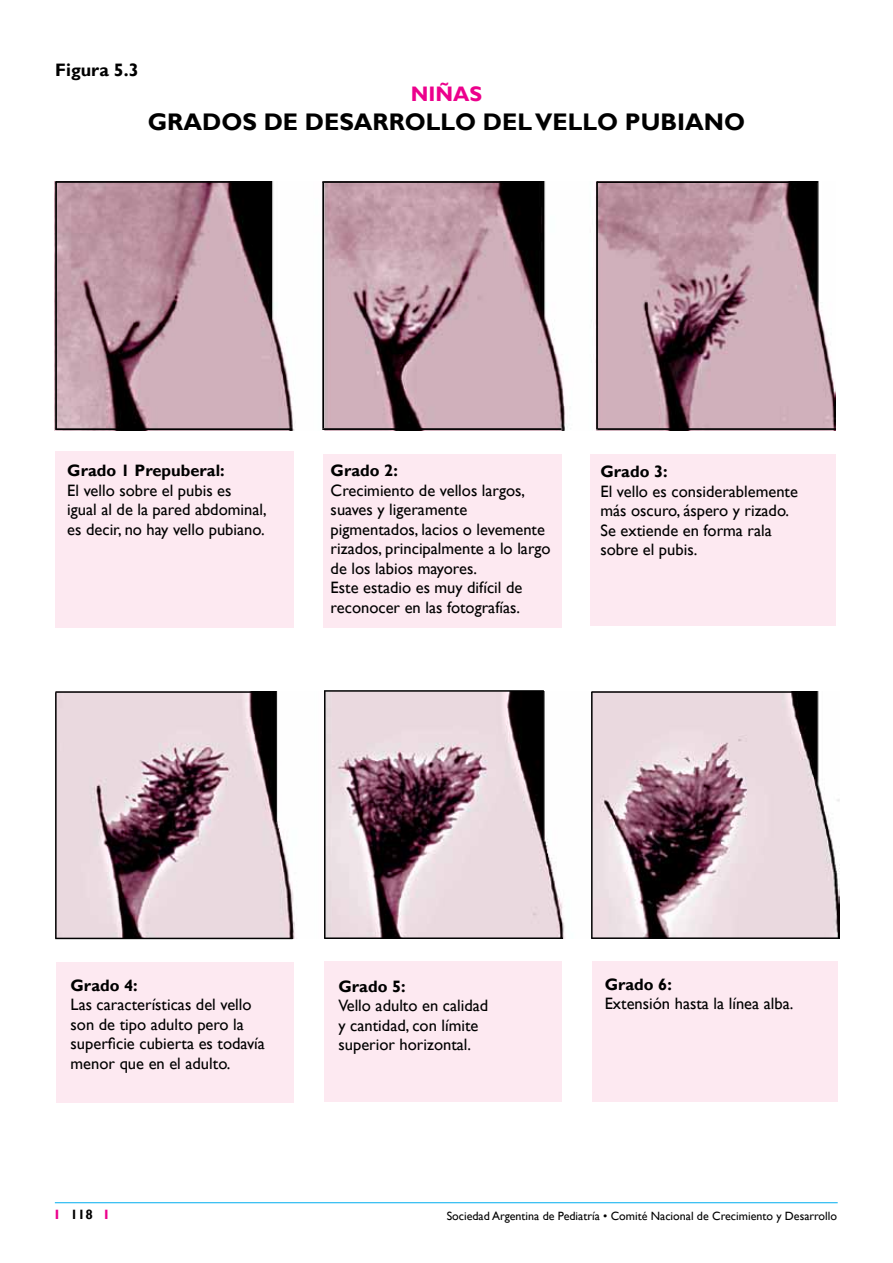
<style>
.page{position:relative;width:893px;height:1263px;background:#fff}
.page>*{position:absolute;margin:0;border:0;box-sizing:border-box;transform-origin:0 0}
.t1{font:700 24px "Gill Sans";color:#000}
.t2{font:700 21px "Gill Sans";color:#ec008c}
.t3{font:700 18px "Gill Sans";color:#000}
.t4{font:16.5px/19.5px "Gill Sans";color:#000}
.t5{font:700 16.5px "Gill Sans";color:#000}
.t6{font:700 13.5px "Gill Sans";color:#000}
.t7{font:12px "Gill Sans";color:#000}
.s1{color:#ec008c}
</style>
<div class="page">
<hr style="left:55px;top:1202px;width:783px;height:1px;background:#00aeef">
<div style="left:592px;top:961px;width:246px;height:141px;background:#fde9f1"></div>
<div style="left:324px;top:961px;width:237px;height:141px;background:#fde9f1"></div>
<div style="left:590px;top:454px;width:245px;height:171px;background:#fde9f1"></div>
<div style="left:323px;top:454px;width:239px;height:173px;background:#fde9f1"></div>
<div style="left:56px;top:961px;width:237px;height:141px;background:#fde9f1"></div>
<div style="left:55px;top:451px;width:239px;height:177px;background:#fde9f1"></div>
<img style="left:54px;top:182px;width:782px;height:248px">
<img style="left:55px;top:691px;width:784px;height:247px">
<hr style="left:56px;top:691px;width:197px;height:2px;background:#000">
<hr style="left:55px;top:692px;width:2px;height:246px;background:#000">
<hr style="left:56px;top:181px;width:216px;height:2px;background:#000">
<hr style="left:55px;top:182px;width:2px;height:248px;background:#000">
<hr style="left:322px;top:181px;width:220px;height:2px;background:#000">
<hr style="left:322px;top:182px;width:2px;height:246px;background:#000">
<hr style="left:597px;top:181px;width:221px;height:2px;background:#000">
<hr style="left:596px;top:182px;width:2px;height:247px;background:#000">
<hr style="left:56px;top:428px;width:236px;height:2px;background:#000">
<hr style="left:322px;top:428px;width:239px;height:2px;background:#000">
<hr style="left:598px;top:428px;width:238px;height:2px;background:#000">
<hr style="left:55px;top:938px;width:238px;height:1px;background:#000">
<hr style="left:324px;top:690px;width:220px;height:2px;background:#000">
<hr style="left:324px;top:691px;width:2px;height:247px;background:#000">
<hr style="left:324px;top:937px;width:239px;height:2px;background:#000">
<hr style="left:591px;top:691px;width:206px;height:2px;background:#000">
<hr style="left:591px;top:692px;width:2px;height:246px;background:#000">
<hr style="left:591px;top:937px;width:247px;height:2px;background:#000">
<hr style="left:275px;top:691px;width:2px;height:131px;background:#000">
<hr style="left:542px;top:691px;width:1px;height:149px;background:#000">
<hr style="left:814px;top:691px;width:2px;height:88px;background:#000">
<p class="t3" style="left:55px;top:59px;width:85px">Figura 5.3</p>
<p class="t2" style="left:411px;top:82px;width:73px">ni ñas</p>
<h1 class="t1" style="left:148px;top:108px;width:599px">g rados de Desarrollo de l vello pubiano</h1>
<p class="t5" style="left:67px;top:461px;width:159px">Grado 1 Prepuberal:</p>
<p class="t4" style="left:67px;top:481px;width:201px">El vello sobre el pubis es<br>igual al de la pared abdominal, es decir, no hay vello pubiano.</p>
<p class="t5" style="left:331px;top:461px;width:69px">Grado 2:</p>
<p class="t4" style="left:331px;top:481px;width:221px">Crecimiento de vellos largos, suaves y ligeramente pigmentados, lacios o levemente rizados, principalmente a lo largo de los labios mayores.<br>Este estadio es muy difícil de reconocer en las fotografías.</p>
<p class="t5" style="left:600px;top:462px;width:69px">Grado 3:</p>
<p class="t4" style="left:600px;top:482px;width:199px">El vello es considerablemente más oscuro, áspero y rizado.<br>Se extiende en forma rala sobre el pubis.</p>
<p class="t5" style="left:71px;top:975px;width:69px">Grado 4:</p>
<p class="t4" style="left:71px;top:995px;width:196px">Las características del vello son de tipo adulto pero la superficie cubierta es todavía menor que en el adulto.</p>
<p class="t5" style="left:338px;top:976px;width:69px">Grado 5:</p>
<p class="t4" style="left:338px;top:996px;width:151px">Vello adulto en calidad y cantidad, con límite superior horizontal.</p>
<p class="t5" style="left:605px;top:974px;width:69px">Grado 6:</p>
<p class="t4" style="left:605px;top:994px;width:190px">Extensión hasta la línea alba.</p>
<p class="t6" style="left:55px;top:1206px;width:55px"><span class="s1">I</span> 118 <span class="s1">I</span></p>
<p class="t7" style="left:447px;top:1209px;width:392px">Sociedad Argentina de Pediatría • Comité Nacional de Crecimiento y Desarrollo</p>
</div>
